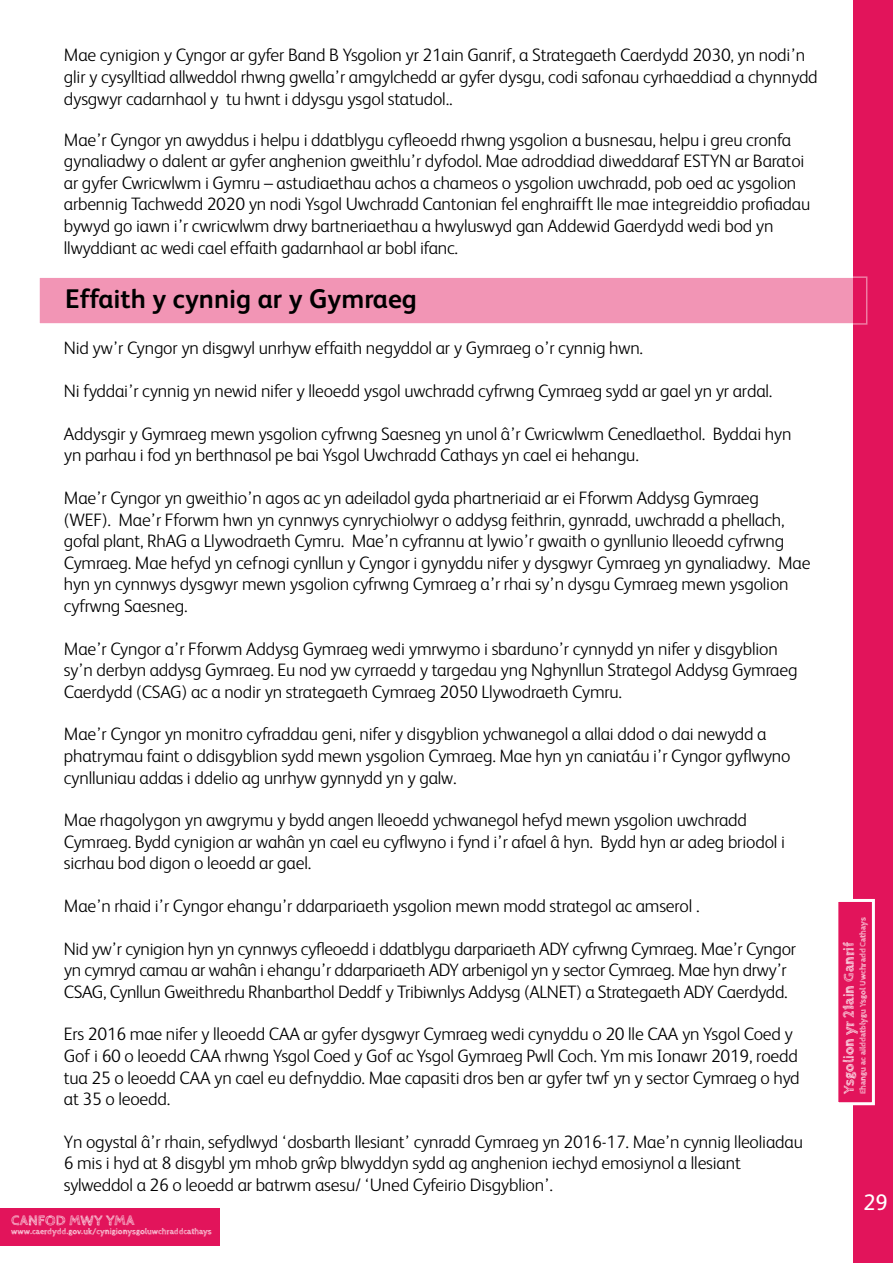
<style>
.page{position:relative;width:893px;height:1263px;background:#fff}
.page>*{position:absolute;margin:0;border:0;box-sizing:border-box;transform-origin:0 0}
.t1{font:700 27px "FS Albert";color:#000}
.t2{font:22.5px "FS Albert";color:#fff}
.t3{font:300 18px/21.6px "FS Albert";letter-spacing:-.01em;color:#000}
.t4{font:700 14.85px "Cabin Sketch";color:#fff}
.t5{font:700 8.4px "Cabin Sketch";color:#fff}
</style>
<div class="page">
<div style="left:0;top:1208px;width:220px;height:38px;background:#e2145b"></div>
<div style="left:853px;top:0;width:40px;height:1263px;background:#e2145b"></div>
<div style="left:38px;top:276px;width:829px;height:49px;background:#f295b5;border:2px solid #fff"></div>
<div style="left:835px;top:899px;width:40px;height:206px;background:#e2145b;border:3px solid #fff"></div>
<p class="t3" style="left:64px;top:44px;width:755px">Mae cynigion y Cyngor ar gyfer Band B Ysgolion yr 21ain Ganrif, a Strategaeth Caerdydd 2030, yn nodi’n glir y cysylltiad allweddol rhwng gwella’r amgylchedd ar gyfer dysgu, codi safonau cyrhaeddiad a chynnydd dysgwyr cadarnhaol y tu hwnt i ddysgu ysgol statudol..</p>
<p class="t3" style="left:64px;top:128px;width:748px">Mae’r Cyngor yn awyddus i helpu i ddatblygu cyfleoedd rhwng ysgolion a busnesau, helpu i greu cronfa gynaliadwy o dalent ar gyfer anghenion gweithlu’r dyfodol. Mae adroddiad diweddaraf ESTYN ar Baratoi ar gyfer Cwricwlwm i Gymru – astudiaethau achos a chameos o ysgolion uwchradd, pob oed ac ysgolion arbennig Tachwedd 2020 yn nodi Ysgol Uwchradd Cantonian fel enghraifft lle mae integreiddio profiadau bywyd go iawn i’r cwricwlwm drwy bartneriaethau a hwyluswyd gan Addewid Gaerdydd wedi bod yn llwyddiant ac wedi cael effaith gadarnhaol ar bobl ifanc.</p>
<h1 class="t1" style="left:65px;top:280px;width:353px">Effaith y cynnig ar y Gymraeg</h1>
<p class="t3" style="left:64px;top:337px;width:581px">Nid yw’r Cyngor yn disgwyl unrhyw effaith negyddol ar y Gymraeg o’r cynnig hwn.</p>
<p class="t3" style="left:64px;top:379px;width:710px">Ni fyddai’r cynnig yn newid nifer y lleoedd ysgol uwchradd cyfrwng Cymraeg sydd ar gael yn yr ardal.</p>
<p class="t3" style="left:64px;top:422px;width:729px">Addysgir y Gymraeg mewn ysgolion cyfrwng Saesneg yn unol â’r Cwricwlwm Cenedlaethol. Byddai hyn yn parhau i fod yn berthnasol pe bai Ysgol Uwchradd Cathays yn cael ei hehangu.</p>
<p class="t3" style="left:64px;top:486px;width:748px">Mae’r Cyngor yn gweithio’n agos ac yn adeiladol gyda phartneriaid ar ei Fforwm Addysg Gymraeg (WEF). Mae’r Fforwm hwn yn cynnwys cynrychiolwyr o addysg feithrin, gynradd, uwchradd a phellach, gofal plant, RhAG a Llywodraeth Cymru. Mae’n cyfrannu at lywio’r gwaith o gynllunio lleoedd cyfrwng Cymraeg. Mae hefyd yn cefnogi cynllun y Cyngor i gynyddu nifer y dysgwyr Cymraeg yn gynaliadwy. Mae hyn yn cynnwys dysgwyr mewn ysgolion cyfrwng Cymraeg a’r rhai sy’n dysgu Cymraeg mewn ysgolion cyfrwng Saesneg.</p>
<p class="t3" style="left:64px;top:637px;width:735px">Mae’r Cyngor a’r Fforwm Addysg Gymraeg wedi ymrwymo i sbarduno’r cynnydd yn nifer y disgyblion sy’n derbyn addysg Gymraeg. Eu nod yw cyrraedd y targedau yng Nghynllun Strategol Addysg Gymraeg<br>Caerdydd (CSAG) ac a nodir yn strategaeth Cymraeg 2050 Llywodraeth Cymru.</p>
<p class="t3" style="left:64px;top:722px;width:728px">Mae’r Cyngor yn monitro cyfraddau geni, nifer y disgyblion ychwanegol a allai ddod o dai newydd a phatrymau faint o ddisgyblion sydd mewn ysgolion Cymraeg. Mae hyn yn caniatáu i’r Cyngor gyflwyno cynlluniau addas i ddelio ag unrhyw gynnydd yn y galw.</p>
<p class="t3" style="left:64px;top:808px;width:723px">Mae rhagolygon yn awgrymu y bydd angen lleoedd ychwanegol hefyd mewn ysgolion uwchradd<br>Cymraeg. Bydd cynigion ar wahân yn cael eu cyflwyno i fynd i’r afael â hyn. Bydd hyn ar adeg briodol i sicrhau bod digon o leoedd ar gael.</p>
<p class="t3" style="left:64px;top:894px;width:637px">Mae’n rhaid i’r Cyngor ehangu’r ddarpariaeth ysgolion mewn modd strategol ac amserol .</p>
<p class="t3" style="left:64px;top:937px;width:734px">Nid yw’r cynigion hyn yn cynnwys cyfleoedd i ddatblygu darpariaeth ADY cyfrwng Cymraeg. Mae’r Cyngor yn cymryd camau ar wahân i ehangu’r ddarpariaeth ADY arbenigol yn y sector Cymraeg. Mae hyn drwy’r<br>CSAG, Cynllun Gweithredu Rhanbarthol Deddf y Tribiwnlys Addysg (ALNET) a Strategaeth ADY Caerdydd.</p>
<p class="t3" style="left:64px;top:1023px;width:737px">Ers 2016 mae nifer y lleoedd CAA ar gyfer dysgwyr Cymraeg wedi cynyddu o 20 lle CAA yn Ysgol Coed y Gof i 60 o leoedd CAA rhwng Ysgol Coed y Gof ac Ysgol Gymraeg Pwll Coch. Ym mis Ionawr 2019, roedd tua 25 o leoedd CAA yn cael eu defnyddio. Mae capasiti dros ben ar gyfer twf yn y sector Cymraeg o hyd at 35 o leoedd.</p>
<p class="t3" style="left:64px;top:1130px;width:740px">Yn ogystal â’r rhain, sefydlwyd ‘dosbarth llesiant’ cynradd Cymraeg yn 2016-17. Mae’n cynnig lleoliadau<br>6 mis i hyd at 8 disgybl ym mhob grŵp blwyddyn sydd ag anghenion iechyd emosiynol a llesiant sylweddol a 26 o leoedd ar batrwm asesu/ ‘Uned Cyfeirio Disgyblion’.</p>
<p class="t4" style="left:11px;top:1212px;width:125px">CANFOD MWY YMA</p>
<p class="t5" style="left:11px;top:1227px;width:202px">www.caerdydd.gov.uk/cynigionysgoluwchraddcathays</p>
<p class="t5" style="left:858px;top:1094px;width:178px;rotate:-90deg">Ehangu ac ailddatblygu Ysgol Uwchradd Cathays</p>
<p class="t4" style="left:840px;top:1094px;width:153px;rotate:-90deg">Ysgolion yr 21ain Ganrif</p>
<p class="t2" style="left:863px;top:1187px;width:26px">29</p>
</div>
